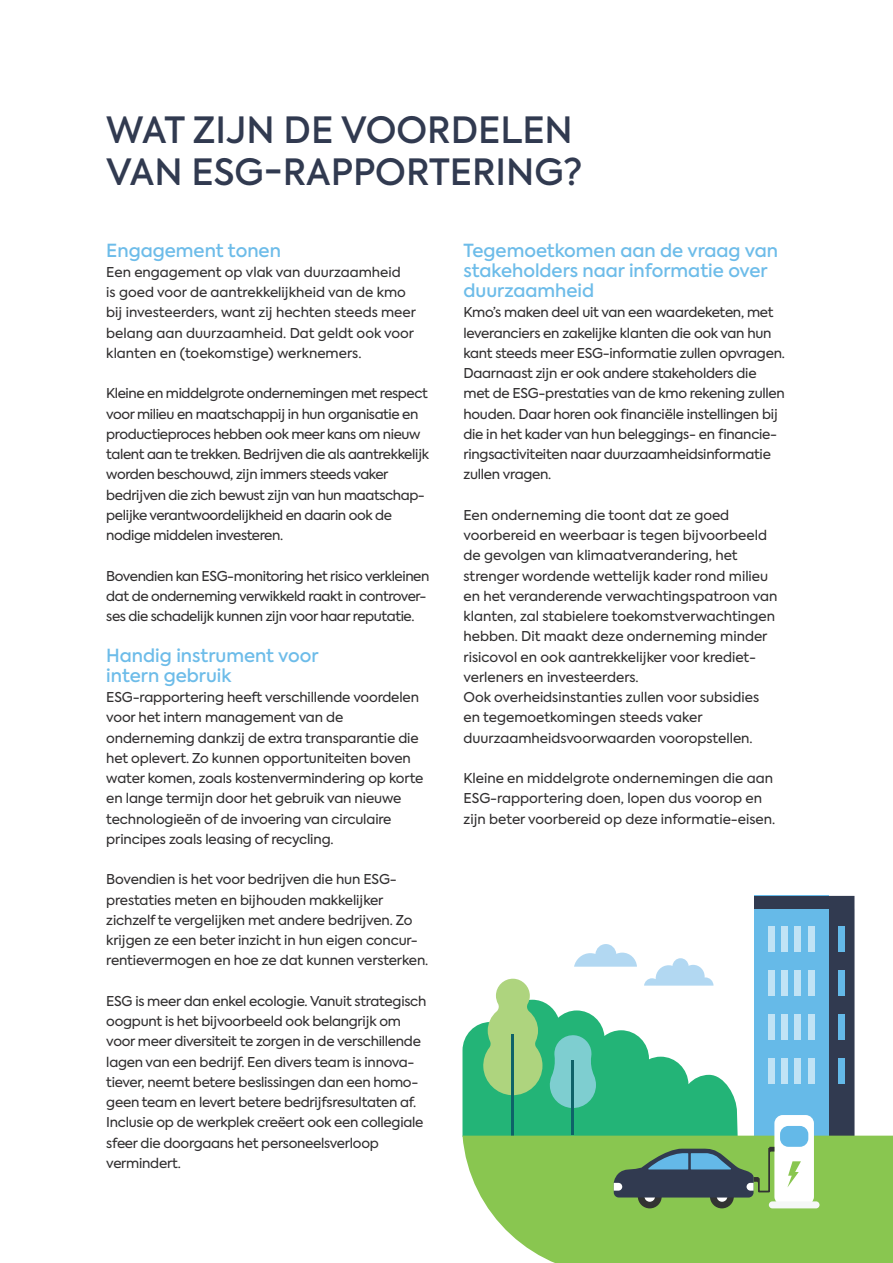
<style>
.page{position:relative;width:893px;height:1263px;background:#fff}
.page>*{position:absolute;margin:0;border:0;box-sizing:border-box;transform-origin:0 0}
.t1{font:500 36px/42px "Axiforma";color:#313a50}
.t2{font:500 18px/20.2px "Axiforma";color:#6dbce9}
.t3{font:13.5px/20.2px "Axiforma";letter-spacing:-.02em;color:#312f30}
.t4{font:13.5px/20.2px "Axiforma";color:#312f30}
</style>
<div class="page">
<div style="left:828px;top:896px;width:26px;height:240px;background:#313a50"></div>
<div style="left:754px;top:896px;width:74px;height:242px;background:#66bae8"></div>
<div style="left:754px;top:896px;width:74px;height:12px;background:#313a50"></div>
<div style="left:768px;top:926px;width:7px;height:25px;background:#c1e3f5"></div>
<div style="left:781px;top:926px;width:7px;height:25px;background:#c1e3f5"></div>
<div style="left:794px;top:926px;width:7px;height:25px;background:#c1e3f5"></div>
<div style="left:808px;top:926px;width:6px;height:25px;background:#c1e3f5"></div>
<div style="left:768px;top:970px;width:7px;height:25px;background:#c1e3f5"></div>
<div style="left:781px;top:970px;width:7px;height:25px;background:#c1e3f5"></div>
<div style="left:794px;top:970px;width:7px;height:25px;background:#c1e3f5"></div>
<div style="left:808px;top:970px;width:6px;height:25px;background:#c1e3f5"></div>
<div style="left:768px;top:1014px;width:7px;height:26px;background:#c1e3f5"></div>
<div style="left:781px;top:1014px;width:7px;height:26px;background:#c1e3f5"></div>
<div style="left:794px;top:1014px;width:7px;height:26px;background:#c1e3f5"></div>
<div style="left:808px;top:1014px;width:6px;height:26px;background:#c1e3f5"></div>
<div style="left:768px;top:1058px;width:7px;height:26px;background:#c1e3f5"></div>
<div style="left:781px;top:1058px;width:7px;height:26px;background:#c1e3f5"></div>
<div style="left:794px;top:1058px;width:7px;height:26px;background:#c1e3f5"></div>
<div style="left:808px;top:1058px;width:6px;height:26px;background:#c1e3f5"></div>
<div style="left:838px;top:926px;width:7px;height:25px;background:#64b9e8"></div>
<div style="left:838px;top:970px;width:7px;height:25px;background:#64b9e8"></div>
<div style="left:838px;top:1014px;width:7px;height:26px;background:#64b9e8"></div>
<div style="left:838px;top:1058px;width:7px;height:26px;background:#64b9e8"></div>
<svg style="left:462px;top:1136px;width:431px;height:127px;fill:#89c650"></svg>
<svg style="left:462px;top:944px;width:276px;height:193px"></svg>
<div style="left:774px;top:1115px;width:40px;height:90px;background:#fff;border-radius:8px"></div>
<div style="left:780px;top:1126px;width:28px;height:21px;background:#64b9e8;border-radius:8px"></div>
<svg style="left:787px;top:1161px;width:14px;height:26px"></svg>
<div style="left:769px;top:1201px;width:50px;height:7px;background:#f5f7f7;border-radius:4px"></div>
<div style="left:638px;top:1184px;width:24px;height:24px;background:#323332;border-radius:50%"></div>
<svg style="left:644px;top:1191px;width:11px;height:11px"></svg>
<div style="left:710px;top:1184px;width:24px;height:24px;background:#323332;border-radius:50%"></div>
<svg style="left:717px;top:1191px;width:10px;height:11px"></svg>
<svg style="left:614px;top:1147px;width:160px;height:50px"></svg>
<p class="t1" style="left:106px;top:109px;width:478px">WAT ZIJN DE VOORDELEN<br>VAN ESG-RAPPORTERING?</p>
<p class="t2" style="left:106px;top:240px;width:176px">Engagement tonen</p>
<p class="t4" style="left:106px;top:262px;width:311px">Een engagement op vlak van duurzaamheid<br>is goed voor de aantrekkelijkheid van de kmo bij investeerders, want zij hechten steeds meer belang aan duurzaamheid. Dat geldt ook voor klanten en (toekomstige) werknemers.</p>
<p class="t3" style="left:106px;top:383px;width:324px">Kleine en middelgrote ondernemingen met respect voor milieu en maatschappij in hun organisatie en productieproces hebben ook meer kans om nieuw talent aan te trekken. Bedrijven die als aantrekkelijk worden beschouwd, zijn immers steeds vaker bedrijven die zich bewust zijn van hun maatschap&shy;pelijke verantwoordelijkheid en daarin ook de nodige middelen investeren.</p>
<p class="t3" style="left:106px;top:566px;width:325px">Bovendien kan ESG-monitoring het risico verkleinen dat de onderneming verwikkeld raakt in controver&shy;ses die schadelijk kunnen zijn voor haar reputatie.</p>
<p class="t2" style="left:106px;top:645px;width:214px">Handig instrument voor intern gebruik</p>
<p class="t3" style="left:106px;top:687px;width:319px">ESG-rapportering heeft verschillende voordelen voor het intern management van de onderneming dankzij de extra transparantie die het oplevert. Zo kunnen opportuniteiten boven water komen, zoals kostenvermindering op korte en lange termijn door het gebruik van nieuwe technologieën of de invoering van circulaire principes zoals leasing of recycling.</p>
<p class="t3" style="left:106px;top:869px;width:324px">Bovendien is het voor bedrijven die hun ESG&shy;prestaties meten en bijhouden makkelijker zichzelf te vergelijken met andere bedrijven. Zo krijgen ze een beter inzicht in hun eigen concur&shy;rentievermogen en hoe ze dat kunnen versterken.</p>
<p class="t3" style="left:106px;top:991px;width:322px">ESG is meer dan enkel ecologie. Vanuit strategisch oogpunt is het bijvoorbeeld ook belangrijk om voor meer diversiteit te zorgen in de verschillende lagen van een bedrijf. Een divers team is innova&shy;tiever, neemt betere beslissingen dan een homo&shy;geen team en levert betere bedrijfsresultaten af.<br>Inclusie op de werkplek creëert ook een collegiale sfeer die doorgaans het personeelsverloop vermindert.</p>
<p class="t2" style="left:463px;top:240px;width:316px">Tegemoetkomen aan de vraag van stakeholders naar informatie over duurzaamheid</p>
<p class="t3" style="left:463px;top:302px;width:323px">Kmo’s maken deel uit van een waardeketen, met leveranciers en zakelijke klanten die ook van hun kant steeds meer ESG-informatie zullen opvragen.<br>Daarnaast zijn er ook andere stakeholders die met de ESG-prestaties van de kmo rekening zullen houden. Daar horen ook financiële instellingen bij die in het kader van hun beleggings- en financie&shy;ringsactiviteiten naar duurzaamheidsinformatie zullen vragen.</p>
<p class="t4" style="left:463px;top:505px;width:316px">Een onderneming die toont dat ze goed voorbereid en weerbaar is tegen bijvoorbeeld de gevolgen van klimaatverandering, het strenger wordende wettelijk kader rond milieu en het veranderende verwachtingspatroon van klanten, zal stabielere toekomstverwachtingen hebben. Dit maakt deze onderneming minder risicovol en ook aantrekkelijker voor krediet&shy;verleners en investeerders.</p>
<p class="t4" style="left:463px;top:687px;width:297px">Ook overheidsinstanties zullen voor subsidies en tegemoetkomingen steeds vaker duurzaamheidsvoorwaarden vooropstellen.</p>
<p class="t4" style="left:463px;top:768px;width:313px">Kleine en middelgrote ondernemingen die aan<br>ESG-rapportering doen, lopen dus voorop en zijn beter voorbereid op deze informatie-eisen.</p>
</div>
